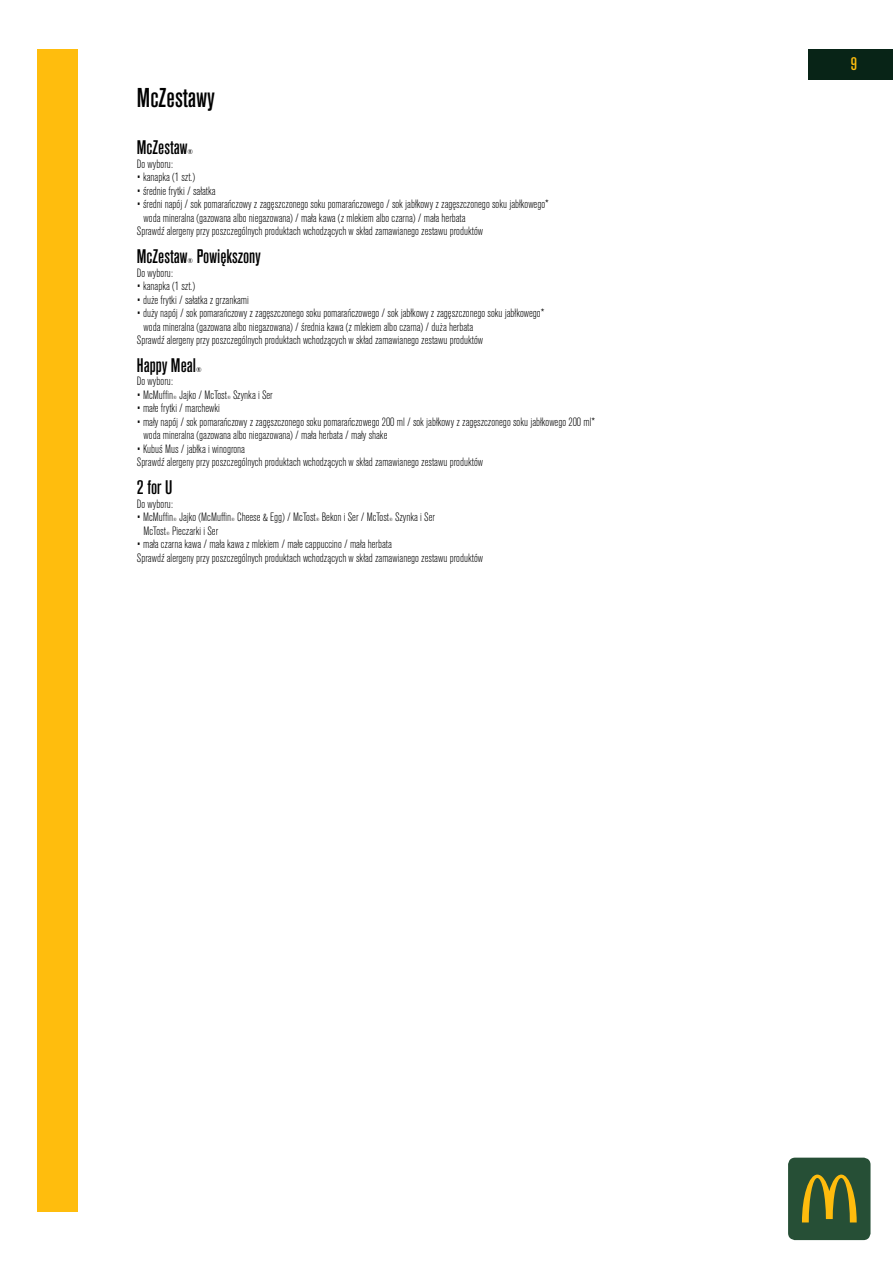
<style>
.page{position:relative;width:893px;height:1263px;background:#fff}
.page>*{position:absolute;margin:0;border:0;box-sizing:border-box;transform-origin:0 0}
.t1{font:500 condensed 27px "Akzidenz Grotesk Pro";color:#000}
.t2{font:500 condensed 19.5px "Akzidenz Grotesk Pro";color:#000}
.t3{font:500 condensed 18px "Akzidenz Grotesk Pro";color:#ffbd0d}
.t4{font:300 condensed 12px/13.5px "Akzidenz Grotesk Pro";color:#000}
.t5{font:500 condensed 6.75px "Akzidenz Grotesk Pro";color:#000}
.t6{font:300 condensed 4.5px "Akzidenz Grotesk Pro";color:#000}
</style>
<div class="page">
<div style="left:809px;top:49px;width:84px;height:30px;background:#082417"></div>
<div style="left:788px;top:1157px;width:82px;height:83px;background:#264f36;border-radius:7px"></div>
<svg style="left:802px;top:1174px;width:55px;height:48px"></svg>
<div style="left:38px;top:49px;width:40px;height:1162px;background:#ffbd0d"></div>
<h1 class="t1" style="left:137px;top:80px;width:79px">McZestawy</h1>
<h2 class="t2" style="left:137px;top:135px;width:52px">McZestaw</h2>
<p class="t5" style="left:187px;top:148px;width:7px">®</p>
<p class="t4" style="left:137px;top:157px;width:38px">Do wyboru:</p>
<p class="t4" style="left:137px;top:170px;width:60px">• kanapka (1 szt.)</p>
<p class="t4" style="left:137px;top:184px;width:80px">• średnie frytki / sałatka</p>
<p class="t4" style="left:137px;top:197px;width:414px">• średni napój / sok pomarańczowy z zagęszczonego soku pomarańczowego / sok jabłkowy z zagęszczonego soku jabłkowego*</p>
<p class="t4" style="left:144px;top:211px;width:324px">woda mineralna (gazowana albo niegazowana) / mała kawa (z mlekiem albo czarna) / mała herbata</p>
<p class="t4" style="left:137px;top:224px;width:348px">Sprawdź alergeny przy poszczególnych produktach wchodzących w skład zamawianego zestawu produktów</p>
<h2 class="t2" style="left:137px;top:244px;width:52px">McZestaw</h2>
<p class="t5" style="left:187px;top:256px;width:7px">®</p>
<h2 class="t2" style="left:197px;top:244px;width:65px">Powiększony</h2>
<p class="t4" style="left:137px;top:265px;width:38px">Do wyboru:</p>
<p class="t4" style="left:137px;top:279px;width:60px">• kanapka (1 szt.)</p>
<p class="t4" style="left:137px;top:292px;width:114px">• duże frytki / sałatka z grzankami</p>
<p class="t4" style="left:137px;top:306px;width:409px">• duży napój / sok pomarańczowy z zagęszczonego soku pomarańczowego / sok jabłkowy z zagęszczonego soku jabłkowego*</p>
<p class="t4" style="left:144px;top:319px;width:331px">woda mineralna (gazowana albo niegazowana) / średnia kawa (z mlekiem albo czarna) / duża herbata</p>
<p class="t4" style="left:137px;top:333px;width:348px">Sprawdź alergeny przy poszczególnych produktach wchodzących w skład zamawianego zestawu produktów</p>
<h2 class="t2" style="left:137px;top:352px;width:61px">Happy Meal</h2>
<p class="t5" style="left:196px;top:365px;width:7px">®</p>
<p class="t4" style="left:137px;top:374px;width:38px">Do wyboru:</p>
<p class="t4" style="left:137px;top:388px;width:38px">• McMuffin</p>
<p class="t6" style="left:173px;top:394px;width:5px">®</p>
<p class="t4" style="left:179px;top:388px;width:49px">Jajko / McTost</p>
<p class="t6" style="left:227px;top:394px;width:5px">®</p>
<p class="t4" style="left:233px;top:388px;width:41px">Szynka i Ser</p>
<p class="t4" style="left:137px;top:401px;width:85px">• małe frytki / marchewki</p>
<p class="t4" style="left:144px;top:415px;width:453px;text-indent:-7px">• mały napój / sok pomarańczowy z zagęszczonego soku pomarańczowego 200 ml / sok jabłkowy z zagęszczonego soku jabłkowego 200 ml* woda mineralna (gazowana albo niegazowana) / mała herbata / mały shake</p>
<p class="t4" style="left:137px;top:442px;width:348px">• Kubuś Mus / jabłka i winogrona<br>Sprawdź alergeny przy poszczególnych produktach wchodzących w skład zamawianego zestawu produktów</p>
<h2 class="t2" style="left:137px;top:475px;width:37px">2 for U</h2>
<p class="t4" style="left:137px;top:496px;width:38px">Do wyboru:</p>
<p class="t4" style="left:137px;top:510px;width:38px">• McMuffin</p>
<p class="t6" style="left:173px;top:517px;width:5px">®</p>
<p class="t4" style="left:179px;top:510px;width:54px">Jajko (McMuffin</p>
<p class="t6" style="left:231px;top:517px;width:5px">®</p>
<p class="t4" style="left:237px;top:510px;width:80px">Cheese &amp; Egg) / McTost</p>
<p class="t6" style="left:316px;top:517px;width:5px">®</p>
<p class="t4" style="left:322px;top:510px;width:69px">Bekon i Ser / McTost</p>
<p class="t6" style="left:389px;top:517px;width:5px">®</p>
<p class="t4" style="left:395px;top:510px;width:41px">Szynka i Ser</p>
<p class="t4" style="left:144px;top:523px;width:24px">McTost</p>
<p class="t6" style="left:166px;top:530px;width:5px">®</p>
<p class="t4" style="left:172px;top:523px;width:48px">Pieczarki i Ser</p>
<p class="t4" style="left:137px;top:537px;width:348px">• mała czarna kawa / mała kawa z mlekiem / małe cappuccino / mała herbata<br>Sprawdź alergeny przy poszczególnych produktach wchodzących w skład zamawianego zestawu produktów</p>
<h3 class="t3" style="left:851px;top:52px;width:8px">9</h3>
</div>
